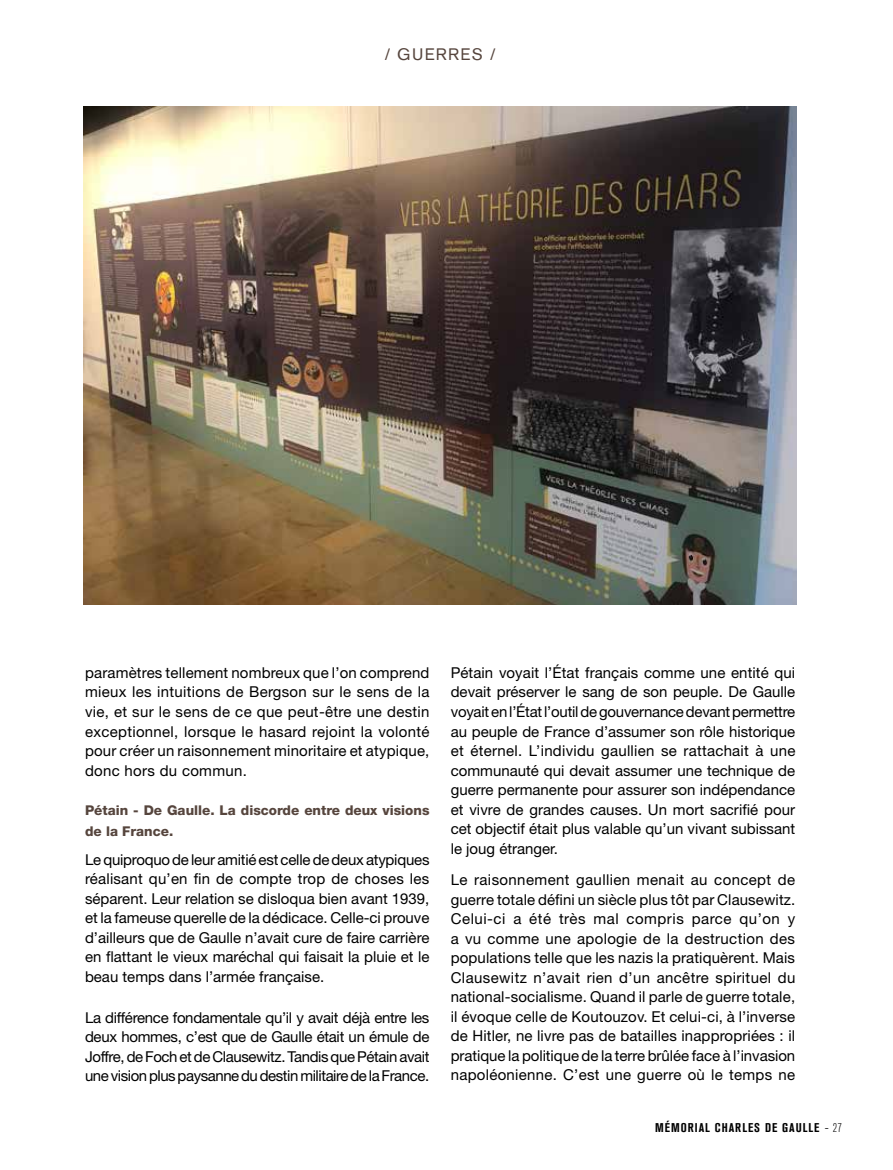
<style>
.page{position:relative;width:893px;height:1170px;background:#fff}
.page>*{position:absolute;margin:0;border:0;box-sizing:border-box;transform-origin:0 0}
.t1{font:16.5px "Akzidenz Grotesk BQ";letter-spacing:.08em;color:#56453d}
.t2{font:15px/19.5px "Helvetica Neue LT Std";color:#000;text-align:justify}
.t3{font:800 13.5px/21.6px "Helvetica Neue LT Std";color:#56453d}
.t4{font:700 condensed 12.6px "Akzidenz Grotesk BQ";letter-spacing:.08em;color:#000}
.s1{font-family:"Helvetica Neue LT Std";font-weight:300;font-stretch:normal}
.s2{font-weight:300}
</style>
<div class="page">
<img style="left:84px;top:107px;width:712px;height:497px">
<p class="t1" style="left:385px;top:44px;width:112px">/ GUERRES /</p>
<p class="t2" style="left:85px;top:662px;width:346px">paramètres tellement nombreux que l’on comprend mieux les intuitions de Bergson sur le sens de la vie, et sur le sens de ce que peut-être une destin exceptionnel, lorsque le hasard rejoint la volonté pour créer un raisonnement minoritaire et atypique, donc hors du commun.</p>
<p class="t3" style="left:85px;top:798px;width:346px">Pétain - De Gaulle. La discorde entre deux visions de la France.</p>
<p class="t2" style="left:85px;top:849px;width:346px">Le quiproquo de leur amitié est celle de deux atypiques réalisant qu’en fin de compte trop de choses les séparent. Leur relation se disloqua bien avant 1939, et la fameuse querelle de la dédicace. Celle-ci prouve d’ailleurs que de Gaulle n’avait cure de faire carrière en flattant le vieux maréchal qui faisait la pluie et le beau temps dans l’armée française.</p>
<p class="t2" style="left:85px;top:1007px;width:346px">La différence fondamentale qu’il y avait déjà entre les deux hommes, c’est que de Gaulle était un émule de Joffre, de Foch et de Clausewitz. Tandis que Pétain avait une vision plus paysanne du destin militaire de la France.</p>
<p class="t2" style="left:451px;top:662px;width:346px">Pétain voyait l’État français comme une entité qui devait préserver le sang de son peuple. De Gaulle voyait en l’État l’outil de gouvernance devant permettre au peuple de France d’assumer son rôle historique et éternel. L’individu gaullien se rattachait à une communauté qui devait assumer une technique de guerre permanente pour assurer son indépendance et vivre de grandes causes. Un mort sacrifié pour cet objectif était plus valable qu’un vivant subissant le joug étranger.</p>
<p class="t2" style="left:451px;top:869px;width:346px">Le raisonnement gaullien menait au concept de guerre totale défini un siècle plus tôt par Clausewitz.<br>Celui-ci a été très mal compris parce qu’on y a vu comme une apologie de la destruction des populations telle que les nazis la pratiquèrent. Mais Clausewitz n’avait rien d’un ancêtre spirituel du national-socialisme. Quand il parle de guerre totale, il évoque celle de Koutouzov. Et celui-ci, à l’inverse de Hitler, ne livre pas de batailles inappropriées : il pratique la politique de la terre brûlée face à l’invasion napoléonienne. C’est une guerre où le temps ne</p>
<p class="t4" style="left:655px;top:1120px;width:188px">MÉMORIAL CHARLES DE GAULLE <span class="s1">-</span> <span class="s2">27</span></p>
</div>
